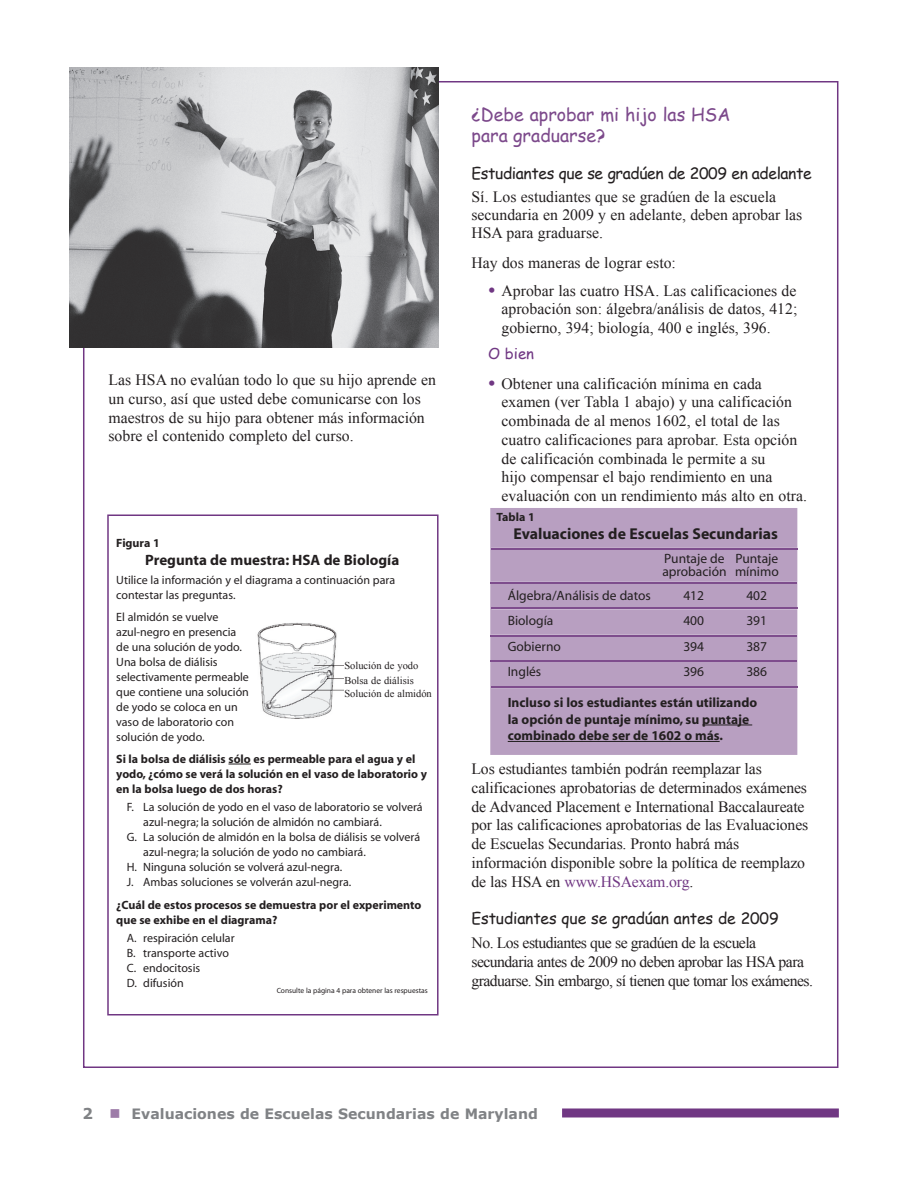
<style>
.page{position:relative;width:918px;height:1188px;background:#fff}
.page>*{position:absolute;margin:0;border:0;box-sizing:border-box;transform-origin:0 0}
.t1{font:18px/21px "Comic Sans MS";color:#7c498b}
.t2{font:15.75px/18.8px "Times New Roman";color:#231f20}
.t3{font:15.75px/18.8px "Times New Roman";letter-spacing:-.035em;color:#231f20}
.t4{font:15.75px "Comic Sans MS";letter-spacing:-.025em;color:#231f20}
.t5{font:700 15.75px "Myriad";color:#231f20}
.t6{font:700 15px "Myriad";color:#231f20}
.t7{font:15px "Comic Sans MS";color:#703783}
.t8{font:700 14.25px "Verdana";color:#808285}
.t9{font:13.5px/13.5px "Myriad";color:#231f20}
.t10{font:700 13.5px/16.5px "Myriad";color:#231f20}
.t11{font:12px/15px "Myriad";color:#231f20}
.t12{font:700 12px/15px "Myriad";color:#231f20}
.t13{font:10.5px/15px "Times New Roman";color:#231f20}
.t14{font:7.5px "Myriad";color:#231f20}
.s1{font-size:21px;color:#703783}
.s2{color:#703783}
.s3{color:#9d7ba8}
</style>
<div class="page">
<svg style="left:228px;top:764px;width:23px;height:1px"></svg>
<div style="left:107px;top:514px;width:332px;height:502px;border:2px solid #703783"></div>
<div style="left:562px;top:1108px;width:277px;height:9px;background:#703783"></div>
<img style="left:70px;top:67px;width:369px;height:280px">
<div style="left:490px;top:508px;width:307px;height:247px;background:#b89fc1"></div>
<hr style="left:491px;top:582px;width:306px;height:1px;background:#7e4d8d">
<hr style="left:492px;top:608px;width:305px;height:1px;background:#7e4d8d">
<hr style="left:491px;top:635px;width:306px;height:1px;background:#7e4d8d">
<hr style="left:491px;top:687px;width:306px;height:1px;background:#7e4d8d">
<hr style="left:491px;top:660px;width:306px;height:2px;background:#7e4d8d">
<hr style="left:491px;top:548px;width:306px;height:1px;background:#7e4d8d">
<hr style="left:702px;top:725px;width:50px;height:1px;background:#231f20">
<hr style="left:508px;top:741px;width:212px;height:1px;background:#231f20">
<img style="left:257px;top:622px;width:87px;height:97px">
<p class="t2" style="left:108px;top:370px;width:329px">Las HSA no evalúan todo lo que su hijo aprende en un curso, así que usted debe comunicarse con los maestros de su hijo para obtener más información sobre el contenido completo del curso.</p>
<p class="t12" style="left:116px;top:536px;width:45px">Figura 1</p>
<p class="t6" style="left:145px;top:552px;width:256px">Pregunta de muestra: HSA de Biología</p>
<p class="t11" style="left:116px;top:573px;width:280px">Utilice la información y el diagrama a continuación para contestar las preguntas.</p>
<p class="t11" style="left:116px;top:610px;width:134px">El almidón se vuelve azul-negro en presencia de una solución de yodo.<br>Una bolsa de diálisis selectivamente permeable que contiene una solución de yodo se coloca en un vaso de laboratorio con solución de yodo.</p>
<p class="t12" style="left:116px;top:752px;width:312px">Si la bolsa de diálisis sólo es permeable para el agua y el yodo, ¿cómo se verá la solución en el vaso de laboratorio y en la bolsa luego de dos horas?</p>
<p class="t11" style="left:127px;top:800px;width:297px">F. La solución de yodo en el vaso de laboratorio se volverá</p>
<p class="t11" style="left:143px;top:815px;width:240px">azul-negra; la solución de almidón no cambiará.</p>
<p class="t11" style="left:127px;top:830px;width:295px">G. La solución de almidón en la bolsa de diálisis se volverá</p>
<p class="t11" style="left:143px;top:845px;width:224px">azul-negra; la solución de yodo no cambiará.</p>
<p class="t11" style="left:127px;top:860px;width:217px">H. Ninguna solución se volverá azul-negra.</p>
<p class="t11" style="left:127px;top:875px;width:226px">J. Ambas soluciones se volverán azul-negra.</p>
<p class="t12" style="left:116px;top:898px;width:307px">¿Cuál de estos procesos se demuestra por el experimento que se exhibe en el diagrama?</p>
<p class="t11" style="left:127px;top:931px;width:109px">A. respiración celular<br>B. transporte activo<br>C. endocitosis<br>D. difusión</p>
<p class="t13" style="left:344px;top:657px;width:76px">Solución de yodo<br>Bolsa de diálisis</p>
<p class="t13" style="left:344px;top:686px;width:89px">Solución de almidón</p>
<p class="t14" style="left:277px;top:986px;width:153px">Consulte la página 4 para obtener las respuestas</p>
<p class="t1" style="left:472px;top:103px;width:260px">¿Debe aprobar mi hijo las HSA para graduarse?</p>
<p class="t4" style="left:472px;top:162px;width:342px">Estudiantes que se gradúen de 2009 en adelante</p>
<p class="t2" style="left:472px;top:188px;width:332px;line-height:18px">Sí. Los estudiantes que se gradúen de la escuela secundaria en 2009 y en adelante, deben aprobar las<br>HSA para graduarse.</p>
<p class="t2" style="left:472px;top:253px;width:206px">Hay dos maneras de lograr esto:</p>
<p class="t2" style="left:502px;top:281px;width:297px;text-align:justify;text-indent:-14px"><span class="s1">•</span> Aprobar las cuatro HSA. Las calificaciones de aprobación son: álgebra/análisis de datos, 412; gobierno, 394; biología, 400 e inglés, 396.</p>
<p class="t7" style="left:488px;top:342px;width:48px">O bien</p>
<p class="t2" style="left:502px;top:374px;width:307px;text-indent:-14px"><span class="s1">•</span> Obtener una calificación mínima en cada examen (ver Tabla 1 abajo) y una calificación combinada de al menos 1602, el total de las cuatro calificaciones para aprobar. Esta opción de calificación combinada le permite a su<br>hijo compensar el bajo rendimiento en una evaluación con un rendimiento más alto en otra.</p>
<p class="t12" style="left:496px;top:509px;width:40px">Tabla 1</p>
<p class="t5" style="left:514px;top:525px;width:266px">Evaluaciones de Escuelas Secundarias</p>
<p class="t9" style="left:662px;top:552px;width:66px">Puntaje de aprobación</p>
<p class="t9" style="left:735px;top:552px;width:45px">Puntaje mínimo</p>
<p class="t9" style="left:508px;top:589px;width:145px">Álgebra/Análisis de datos</p>
<p class="t9" style="left:683px;top:589px;width:22px">412</p>
<p class="t9" style="left:746px;top:589px;width:22px">402</p>
<p class="t9" style="left:508px;top:615px;width:47px">Biología</p>
<p class="t9" style="left:683px;top:615px;width:22px">400</p>
<p class="t9" style="left:746px;top:615px;width:22px">391</p>
<p class="t9" style="left:508px;top:640px;width:55px">Gobierno</p>
<p class="t9" style="left:683px;top:640px;width:22px">394</p>
<p class="t9" style="left:746px;top:640px;width:22px">387</p>
<p class="t9" style="left:508px;top:666px;width:35px">Inglés</p>
<p class="t9" style="left:683px;top:666px;width:22px">396</p>
<p class="t9" style="left:746px;top:666px;width:22px">386</p>
<p class="t10" style="left:508px;top:695px;width:251px">Incluso si los estudiantes están utilizando la opción de puntaje mínimo, su puntaje combinado debe ser de 1602 o más.</p>
<p class="t2" style="left:472px;top:759px;width:338px">Los estudiantes también podrán reemplazar las calificaciones aprobatorias de determinados exámenes de Advanced Placement e International Baccalaureate por las calificaciones aprobatorias de las Evaluaciones de Escuelas Secundarias. Pronto habrá más información disponible sobre la política de reemplazo de las HSA en <span class="s2">www.HSAexam.org</span>.</p>
<p class="t4" style="left:472px;top:907px;width:309px">Estudiantes que se gradúan antes de 2009</p>
<p class="t3" style="left:472px;top:933px;width:343px">No. Los estudiantes que se gradúen de la escuela secundaria antes de 2009 no deben aprobar las HSA para graduarse. Sin embargo, sí tienen que tomar los exámenes.</p>
<p class="t8" style="left:109px;top:1105px;width:430px"><span class="s3">■</span> Evaluaciones de Escuelas Secundarias de Maryland</p>
</div>
